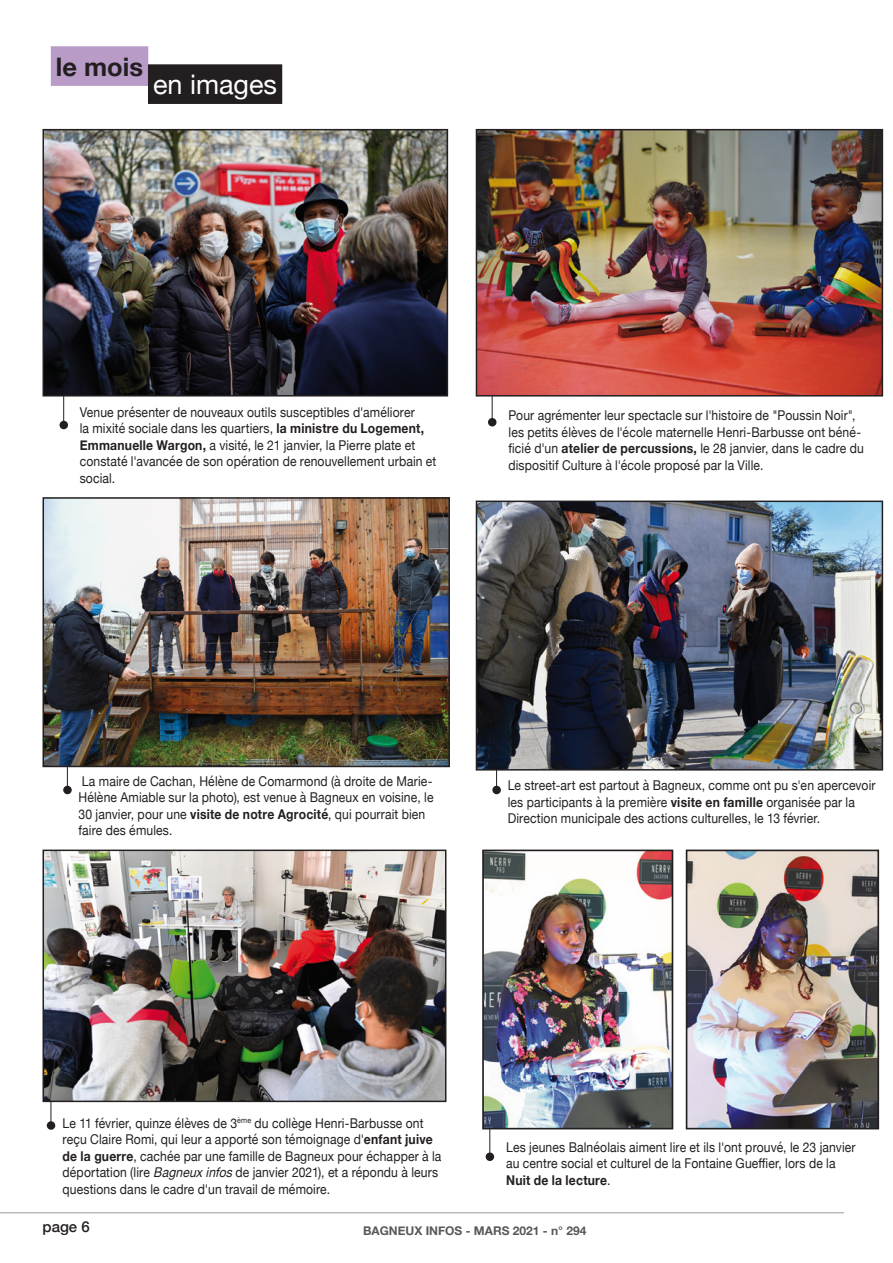
<style>
.page{position:relative;width:893px;height:1263px;background:#fff}
.page>*{position:absolute;margin:0;border:0;box-sizing:border-box;transform-origin:0 0}
.t1{font:27px "Helvetica Neue";color:#fff}
.t2{font:700 25.5px "Helvetica Neue";color:#231f20}
.t3{font:500 15px "Helvetica Neue";color:#231f20}
.t4{font:13.5px/16.5px "Helvetica Neue";letter-spacing:.01em;color:#231f20;scale:.9 1}
.t5{font:700 12px "Helvetica Neue";color:#57585a}
.s1{font-weight:700}
.s2{font-style:italic}
</style>
<div class="page">
<div style="left:51px;top:46px;width:97px;height:40px;background:#b89bc7"></div>
<div style="left:148px;top:64px;width:134px;height:40px;background:#231f20"></div>
<hr style="left:0;top:1212px;width:844px;height:1px;background:#beb8b6">
<hr style="left:492px;top:377px;width:1px;height:48px;background:#231f20">
<div style="left:488px;top:418px;width:8px;height:8px;background:#231f20;border-radius:50%"></div>
<hr style="left:489px;top:1111px;width:1px;height:48px;background:#231f20">
<div style="left:486px;top:1152px;width:8px;height:9px;background:#231f20;border-radius:50%"></div>
<hr style="left:63px;top:380px;width:1px;height:47px;background:#231f20">
<div style="left:60px;top:421px;width:8px;height:8px;background:#231f20;border-radius:50%"></div>
<hr style="left:67px;top:745px;width:1px;height:47px;background:#231f20">
<div style="left:63px;top:786px;width:9px;height:8px;background:#231f20;border-radius:50%"></div>
<hr style="left:496px;top:745px;width:1px;height:47px;background:#231f20">
<div style="left:492px;top:786px;width:9px;height:8px;background:#231f20;border-radius:50%"></div>
<hr style="left:51px;top:1080px;width:1px;height:48px;background:#231f20">
<div style="left:47px;top:1121px;width:8px;height:9px;background:#231f20;border-radius:50%"></div>
<img style="left:46px;top:132px;width:399px;height:261px">
<div style="left:43px;top:129px;width:405px;height:267px;border:2px solid #231f20"></div>
<img style="left:46px;top:500px;width:401px;height:264px">
<div style="left:43px;top:497px;width:407px;height:270px;border:2px solid #231f20"></div>
<img style="left:479px;top:504px;width:401px;height:263px">
<div style="left:476px;top:501px;width:407px;height:269px;border:2px solid #231f20"></div>
<img style="left:479px;top:132px;width:401px;height:261px">
<div style="left:476px;top:129px;width:407px;height:267px;border:2px solid #231f20"></div>
<img style="left:485px;top:852px;width:185px;height:274px">
<div style="left:482px;top:849px;width:191px;height:280px;border:2px solid #231f20"></div>
<img style="left:689px;top:852px;width:187px;height:274px">
<div style="left:686px;top:849px;width:193px;height:280px;border:2px solid #231f20"></div>
<img style="left:46px;top:852px;width:397px;height:247px">
<div style="left:43px;top:849px;width:403px;height:253px;border:2px solid #231f20"></div>
<h2 class="t2" style="left:56px;top:47px;width:89px">le mois</h2>
<h1 class="t1" style="left:153px;top:65px;width:126px">en images</h1>
<p class="t4" style="left:80px;top:405px;width:398px">Venue présenter de nouveaux outils susceptibles d'améliorer<br>la mixité sociale dans les quartiers, <span class="s1">la ministre du Logement, Emmanuelle Wargon,</span> a visité, le 21 janvier, la Pierre plate et constaté l'avancée de son opération de renouvellement urbain et social.</p>
<p class="t4" style="left:508px;top:408px;width:396px">Pour agrémenter leur spectacle sur l'histoire de "Poussin Noir", les petits élèves de l'école maternelle Henri-Barbusse ont béné&shy;ficié d'un <span class="s1">atelier de percussions,</span> le 28 janvier, dans le cadre du dispositif Culture à l'école proposé par la Ville.</p>
<p class="t4" style="left:79px;top:774px;width:396px">La maire de Cachan, Hélène de Comarmond (à droite de Marie-Hélène Amiable sur la photo), est venue à Bagneux en voisine, le 30 janvier, pour une <span class="s1">visite de notre Agrocité</span>, qui pourrait bien faire des émules.</p>
<p class="t4" style="left:508px;top:778px;width:410px">Le street-art est partout à Bagneux, comme ont pu s'en apercevoir les participants à la première <span class="s1">visite en famille</span> organisée par la<br>Direction municipale des actions culturelles, le 13 février.</p>
<p class="t4" style="left:63px;top:1115px;width:422px">Le 11 février, quinze élèves de 3<sup>ème</sup> du collège Henri-Barbusse ont reçu Claire Romi, qui leur a apporté son témoignage d'<span class="s1">enfant juive de la guerre</span>, cachée par une famille de Bagneux pour échapper à la déportation (lire <span class="s2">Bagneuxinfos</span>de janvier 2021), et a répondu à leurs questions dans le cadre d'un travail de mémoire.</p>
<p class="t4" style="left:506px;top:1139px;width:390px">Les jeunes Balnéolais aiment lire et ils l'ont prouvé, le 23 janvier au centre social et culturel de la Fontaine Gueffier, lors de la<br><span class="s1">Nuit de la lecture</span>.</p>
<p class="t3" style="left:43px;top:1215px;width:49px">page 6</p>
<p class="t5" style="left:363px;top:1221px;width:225px">BAGNEUX INFOS - MARS 2021 - n° 294</p>
</div>
